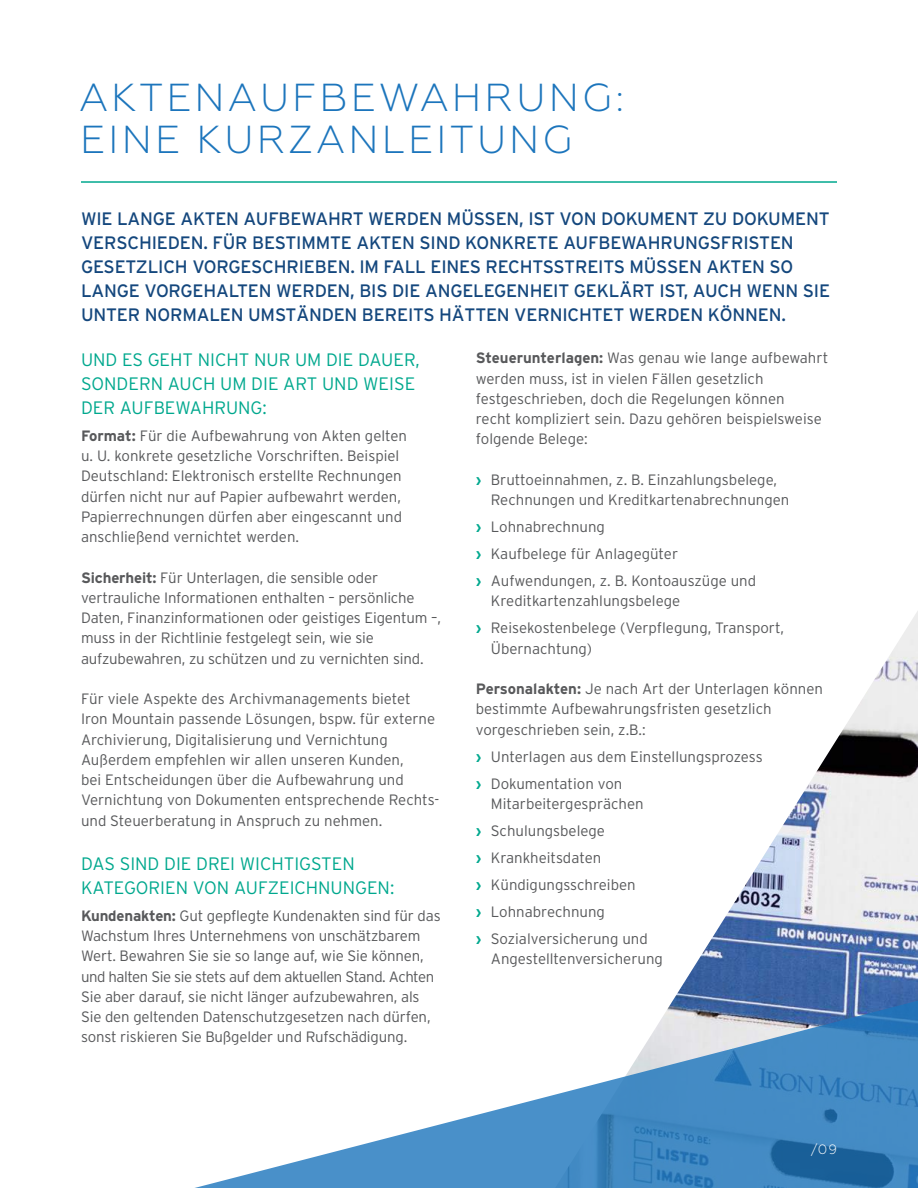
<style>
.page{position:relative;width:918px;height:1188px;background:#fff}
.page>*{position:absolute;margin:0;border:0;box-sizing:border-box;transform-origin:0 0}
.t1{font:300 39px/42px "Geometria";letter-spacing:.08em;color:#1c75bc}
.t2{font:18px/24px "Interstate";letter-spacing:-.01em;color:#14477d}
.t3{font:300 18px/24px "Interstate";color:#00a88e}
.t4{font:300 15px/20.2px "Interstate";color:#58595b}
.t5{font:300 13.5px "Geometria";color:#fff}
.s1{font-weight:700}
.s2{font-weight:700;color:#00a88e}
</style>
<div class="page">
<img style="left:675px;top:611px;width:243px;height:385px">
<svg style="left:195px;top:996px;width:723px;height:192px"></svg>
<hr style="left:81px;top:181px;width:756px;height:2px;background:#00a88e">
<h1 class="t1" style="left:79px;top:77px;width:547px">AKTENAUFBEWAHRUNG:<br>EINE KURZANLEITUNG</h1>
<p class="t2" style="left:81px;top:207px;width:751px">WIE LANGE AKTEN AUFBEWAHRT WERDEN MÜSSEN, IST VON DOKUMENT ZU DOKUMENT VERSCHIEDEN. FÜR BESTIMMTE AKTEN SIND KONKRETE AUFBEWAHRUNGSFRISTEN GESETZLICH VORGESCHRIEBEN. IM FALL EINES RECHTSSTREITS MÜSSEN AKTEN SO LANGE VORGEHALTEN WERDEN, BIS DIE ANGELEGENHEIT GEKLÄRT IST, AUCH WENN SIE UNTER NORMALEN UMSTÄNDEN BEREITS HÄTTEN VERNICHTET WERDEN KÖNNEN.</p>
<p class="t4" style="left:476px;top:348px;width:354px"><span class="s1">Steuerunterlagen:</span> Was genau wie lange aufbewahrt werden muss, ist in vielen Fällen gesetzlich festgeschrieben, doch die Regelungen können<br>recht kompliziert sein. Dazu gehören beispielsweise folgende Belege:</p>
<p class="t4" style="left:491px;top:469px;width:300px;text-indent:-15px"><span class="s2">›</span> Bruttoeinnahmen, z. B. Einzahlungsbelege,<br>Rechnungen und Kreditkartenabrechnungen</p>
<p class="t4" style="left:476px;top:513px;width:282px;line-height:27px"><span class="s2">›</span> Lohnabrechnung<br><span class="s2">›</span> Kaufbelege für Anlagegüter<br><span class="s2">›</span> Aufwendungen, z. B. Kontoauszüge und</p>
<p class="t4" style="left:476px;top:588px;width:310px;line-height:27px;text-indent:15px">Kreditkartenzahlungsbelege<br><span class="s2">›</span> Reisekostenbelege (Verpflegung, Transport,</p>
<p class="t4" style="left:491px;top:638px;width:103px">Übernachtung)</p>
<p class="t4" style="left:476px;top:679px;width:349px"><span class="s1">Personalakten:</span> Je nach Art der Unterlagen können bestimmte Aufbewahrungsfristen gesetzlich vorgeschrieben sein, z.B.:</p>
<p class="t4" style="left:476px;top:743px;width:288px;line-height:27px"><span class="s2">›</span> Unterlagen aus dem Einstellungsprozess <span class="s2">›</span> Dokumentation von</p>
<p class="t4" style="left:476px;top:790px;width:173px;line-height:27px;text-indent:15px">Mitarbeitergesprächen <span class="s2">›</span> Schulungsbelege<br><span class="s2">›</span> Krankheitsdaten<br><span class="s2">›</span> Kündigungsschreiben<br><span class="s2">›</span> Lohnabrechnung<br><span class="s2">›</span> Sozialversicherung und</p>
<p class="t4" style="left:491px;top:949px;width:174px">Angestelltenversicherung</p>
<p class="t3" style="left:81px;top:347px;width:340px">UND ES GEHT NICHT NUR UM DIE DAUER,<br>SONDERN AUCH UM DIE ART UND WEISE<br>DER AUFBEWAHRUNG:</p>
<p class="t4" style="left:81px;top:425px;width:328px"><span class="s1">Format:</span> Für die Aufbewahrung von Akten gelten u. U. konkrete gesetzliche Vorschriften. Beispiel Deutschland: Elektronisch erstellte Rechnungen dürfen nicht nur auf Papier aufbewahrt werden, Papierrechnungen dürfen aber eingescannt und anschließend vernichtet werden.</p>
<p class="t4" style="left:81px;top:567px;width:361px"><span class="s1">Sicherheit:</span> Für Unterlagen, die sensible oder vertrauliche Informationen enthalten – persönliche Daten, Finanzinformationen oder geistiges Eigentum –, muss in der Richtlinie festgelegt sein, wie sie aufzubewahren, zu schützen und zu vernichten sind.</p>
<p class="t4" style="left:81px;top:689px;width:360px">Für viele Aspekte des Archivmanagements bietet Iron Mountain passende Lösungen, bspw. für externe Archivierung, Digitalisierung und Vernichtung Außerdem empfehlen wir allen unseren Kunden,<br>bei Entscheidungen über die Aufbewahrung und Vernichtung von Dokumenten entsprechende Rechts&shy;und Steuerberatung in Anspruch zu nehmen.</p>
<p class="t3" style="left:81px;top:851px;width:315px">DAS SIND DIE DREI WICHTIGSTEN<br>KATEGORIEN VON AUFZEICHNUNGEN:</p>
<p class="t4" style="left:81px;top:905px;width:361px"><span class="s1">Kundenakten:</span> Gut gepflegte Kundenakten sind für das Wachstum Ihres Unternehmens von unschätzbarem Wert. Bewahren Sie sie so lange auf, wie Sie können, und halten Sie sie stets auf dem aktuellen Stand. Achten Sie aber darauf, sie nicht länger aufzubewahren, als Sie den geltenden Datenschutzgesetzen nach dürfen, sonst riskieren Sie Bußgelder und Rufschädigung.</p>
<p class="t5" style="left:811px;top:1142px;width:28px">/09</p>
</div>
